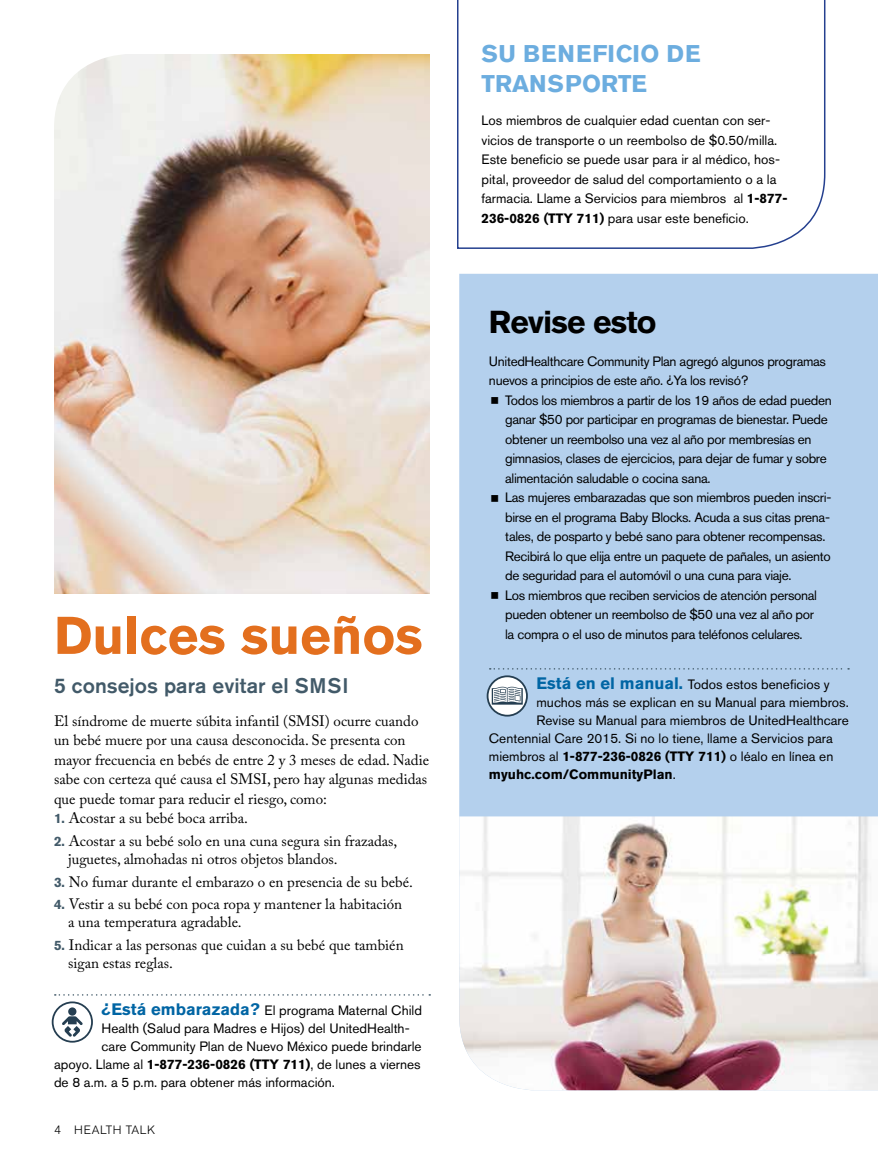
<style>
.page{position:relative;width:878px;height:1161px;background:#fff}
.page>*{position:absolute;margin:0;border:0;box-sizing:border-box;transform-origin:0 0}
.t1{font:700 52.5px "Akzidenz Grotesk BE";color:#e36f1e}
.t2{font:700 31.5px "Akzidenz Grotesk BE";letter-spacing:-.025em;color:#000}
.t3{font:700 24px/30px "Akzidenz Grotesk BE";letter-spacing:.02em;color:#6caddf}
.t4{font:500 21px "Akzidenz Grotesk BE";color:#425a69}
.t5{font:15px/19.5px "Adobe Caslon Pro";color:#000}
.t6{font:13.5px/19.5px "Akzidenz Grotesk BE";letter-spacing:-.025em;color:#000}
.t7{font:13.5px/19.5px "Akzidenz Grotesk BE";color:#000}
.t8{font:700 13.5px "Akzidenz Grotesk BE";color:#000}
.t9{font:300 12px "Akzidenz Grotesk BE";letter-spacing:.05em;color:#000}
.s1{font-family:"Akzidenz Grotesk BE";font-weight:700;font-size:13.5px;color:#425a69}
.s2{font-weight:700;font-size:16.5px;color:#0065a4}
.s3{font-weight:700}
.s4{font-weight:400}
</style>
<div class="page">
<div style="left:459px;top:274px;width:419px;height:542px;background:#b4d0ed"></div>
<img style="left:459px;top:816px;width:419px;height:274px">
<img style="left:54px;top:54px;width:376px;height:540px">
<svg style="left:52px;top:994px;width:378px;height:49px"></svg>
<svg style="left:457px;top:0;width:369px;height:249px"></svg>
<svg style="left:486px;top:668px;width:363px;height:49px;background:#b2cde8"></svg>
<svg style="left:491px;top:397px;width:7px;height:7px"></svg>
<svg style="left:491px;top:495px;width:7px;height:6px"></svg>
<svg style="left:491px;top:592px;width:7px;height:7px"></svg>
<h1 class="t1" style="left:54px;top:605px;width:370px">Dulces sueños</h1>
<h3 class="t4" style="left:54px;top:672px;width:296px">5 consejos para evitar el SMSI</h3>
<p class="t5" style="left:54px;top:711px;width:376px">El síndrome de muerte súbita infantil (SMSI) ocurre cuando un bebé muere por una causa desconocida. Se presenta con mayor frecuencia en bebés de entre 2 y 3 meses de edad. Nadie sabe con certeza qué causa el SMSI, pero hay algunas medidas que puede tomar para reducir el riesgo, como:</p>
<p class="t5" style="left:54px;top:808px;width:195px"><span class="s1">1.</span> Acostar a su bebé boca arriba.</p>
<p class="t5" style="left:68px;top:832px;width:331px;line-height:18px;text-indent:-14px"><span class="s1">2.</span> Acostar a su bebé solo en una cuna segura sin frazadas, juguetes, almohadas ni otros objetos blandos.</p>
<p class="t5" style="left:54px;top:872px;width:360px"><span class="s1">3.</span> No fumar durante el embarazo o en presencia de su bebé.</p>
<p class="t5" style="left:68px;top:895px;width:335px;line-height:18px;text-indent:-14px"><span class="s1">4.</span> Vestir a su bebé con poca ropa y mantener la habitación a una temperatura agradable.</p>
<p class="t5" style="left:68px;top:936px;width:337px;line-height:18px;text-indent:-14px"><span class="s1">5.</span> Indicar a las personas que cuidan a su bebé que también sigan estas reglas.</p>
<p class="t7" style="left:102px;top:1001px;width:322px"><span class="s2">¿Está embarazada?</span> El programa Maternal Child</p>
<p class="t7" style="left:102px;top:1019px;width:309px">Health (Salud para Madres e Hijos) del UnitedHealth-</p>
<p class="t7" style="left:102px;top:1037px;width:321px">care Community Plan de Nuevo México puede brindarle</p>
<p class="t7" style="left:54px;top:1055px;width:368px">apoyo. Llame al <span class="s3">1-877-236-0826 (TTY 711)</span>, de lunes a viernes</p>
<p class="t7" style="left:54px;top:1073px;width:282px">de 8 a.m. a 5 p.m. para obtener más información.</p>
<p class="t9" style="left:54px;top:1123px;width:103px">4 HEALTH TALK</p>
<h3 class="t3" style="left:481px;top:39px;width:220px">SU BENEFICIO DE<br>TRANSPORTE</h3>
<p class="t7" style="left:481px;top:111px;width:307px">Los miembros de cualquier edad cuentan con ser&shy;vicios de transporte o un reembolso de $0.50/milla.<br>Este beneficio se puede usar para ir al médico, hos&shy;pital, proveedor de salud del comportamiento o a la farmacia. Llame a Servicios para miembros al <span class="s3">1-877- 236-0826 (TTY 711)</span> para usar este beneficio.</p>
<h2 class="t2" style="left:489px;top:304px;width:169px">Revise esto</h2>
<p class="t6" style="left:489px;top:351px;width:338px">UnitedHealthcare Community Plan agregó algunos programas nuevos a principios de este año. ¿Ya los revisó?</p>
<p class="t6" style="left:505px;top:390px;width:328px">Todos los miembros a partir de los 19 años de edad pueden ganar $50 por participar en programas de bienestar. Puede obtener un reembolso una vez al año por membresías en gimnasios, clases de ejercicios, para dejar de fumar y sobre alimentación saludable o cocina sana.<br>Las mujeres embarazadas que son miembros pueden inscri&shy;birse en el programa Baby Blocks. Acuda a sus citas prena&shy;tales, de posparto y bebé sano para obtener recompensas.<br>Recibirá lo que elija entre un paquete de pañales, un asiento de seguridad para el automóvil o una cuna para viaje.<br>Los miembros que reciben servicios de atención personal pueden obtener un reembolso de $50 una vez al año por</p>
<p class="t6" style="left:505px;top:624px;width:299px">la compra o el uso de minutos para teléfonos celulares.</p>
<p class="t7" style="left:536px;top:675px;width:295px"><span class="s2">Está en el manual.</span> Todos estos beneficios y</p>
<p class="t7" style="left:536px;top:693px;width:314px">muchos más se explican en su Manual para miembros.</p>
<p class="t7" style="left:536px;top:711px;width:314px">Revise su Manual para miembros de UnitedHealthcare</p>
<p class="t7" style="left:489px;top:729px;width:345px">Centennial Care 2015. Si no lo tiene, llame a Servicios para</p>
<p class="t7" style="left:489px;top:747px;width:346px">miembros al <span class="s3">1-877-236-0826 (TTY 711)</span> o léalo en línea en</p>
<p class="t8" style="left:489px;top:767px;width:188px">myuhc.com/CommunityPlan<span class="s4">.</span></p>
</div>
